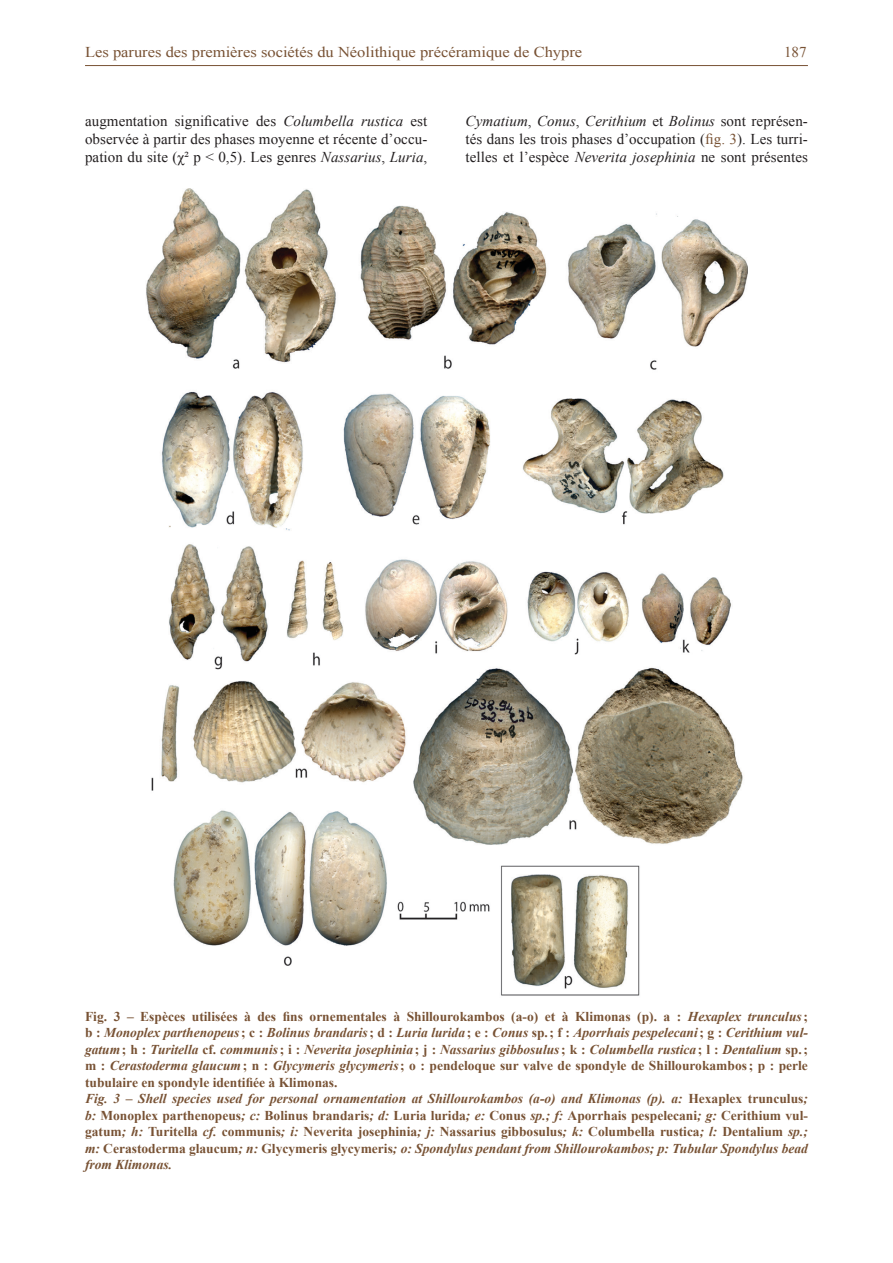
<style>
.page{position:relative;width:893px;height:1263px;background:#fff}
.page>*{position:absolute;margin:0;border:0;box-sizing:border-box;transform-origin:0 0}
.t1{font:15px/18px "Times New Roman";letter-spacing:.005em;color:#231f20;text-align:justify}
.t2{font:15px "Times New Roman";color:#785234;scale:1.1 1}
.t3{font:15px "Times New Roman";color:#785234}
.Figures{font:italic 700 13.5px/16.5px "Times New Roman";color:#785234;text-align:justify}
.Figures-2{font:700 13.5px/16.5px "Times New Roman";color:#785234;text-align:justify}
.s1{font-style:italic}
.s2{color:#785234}
.s3{font-style:normal}
</style>
<div class="page">
<hr style="left:85px;top:65px;width:723px;height:1px;background:#785234">
<img style="left:146px;top:188px;width:602px;height:808px">
<p class="t2" style="left:85px;top:42px;width:453px">Les parures des premières sociétés du Néolithique précéramique de Chypre</p>
<p class="t3" style="left:784px;top:42px;width:24px">187</p>
<p class="t1" style="left:85px;top:112px;width:344px">augmentation significative des <span class="s1">Columbella rustica</span> est observée à partir des phases moyenne et récente d’occu&shy;pation du site (χ² p &lt; 0,5). Les genres <span class="s1">Nassarius</span>, <span class="s1">Luria</span>,</p>
<p class="t1" style="left:466px;top:112px;width:344px"><span class="s1">Cymatium</span>, <span class="s1">Conus</span>, <span class="s1">Cerithium</span> et <span class="s1">Bolinus</span> sont représen&shy;tés dans les trois phases d’occupation (<span class="s2">fig. 3</span>). Les turri&shy;telles et l’espèce <span class="s1">Neverita josephinia</span> ne sont présentes</p>
<p class="Figures" style="left:85px;top:1008px;width:724px"><span class="s3">Fig. 3 – Espèces utilisées à des fins ornementales à Shillourokambos (a-o) et à Klimonas (p). a :</span> Hexaplex trunculus<span class="s3">; b :</span> Monoplex parthenopeus<span class="s3">; c :</span> Bolinus brandaris<span class="s3">; d :</span> Luria lurida <span class="s3">; e :</span> Conus <span class="s3">sp.; f :</span> Aporrhais pespelecani<span class="s3">; g :</span> Cerithium vul&shy;gatum<span class="s3">; h :</span> Turitella <span class="s3">cf.</span> communis<span class="s3">; i :</span> Neverita josephinia <span class="s3">; j :</span> Nassarius gibbosulus<span class="s3">; k :</span> Columbella rustica<span class="s3">; l :</span> Dentalium <span class="s3">sp.; m :</span> Cerastoderma glaucum<span class="s3">; n :</span> Glycymeris glycymeris<span class="s3">; o : pendeloque sur valve de spondyle de Shillourokambos; p : perle tubulaire en spondyle identifiée à Klimonas.</span></p>
<p class="Figures-2" style="left:85px;top:1090px;width:724px"><span class="s1">Fig. 3 – Shell species used for personal ornamentation at Shillourokambos (a-o) and Klimonas (p). a:</span> Hexaplex trunculus<span class="s1">; b:</span> Monoplex parthenopeus<span class="s1">; c:</span> Bolinus brandaris<span class="s1">; d:</span> Luria lurida<span class="s1">; e:</span> Conus <span class="s1">sp.; f:</span> Aporrhais pespelecani<span class="s1">; g:</span> Cerithium vul&shy;gatum<span class="s1">; h:</span> Turitella <span class="s1">cf.</span> communis<span class="s1">; i:</span> Neverita josephinia<span class="s1">; j:</span> Nassarius gibbosulus<span class="s1">; k:</span> Columbella rustica<span class="s1">; l:</span> Dentalium <span class="s1">sp.; m:</span> Cerastoderma glaucum<span class="s1">; n:</span> Glycymeris glycymeris<span class="s1">; o: Spondylus pendant from Shillourokambos; p: Tubular Spondylus bead from Klimonas.</span></p>
</div>
